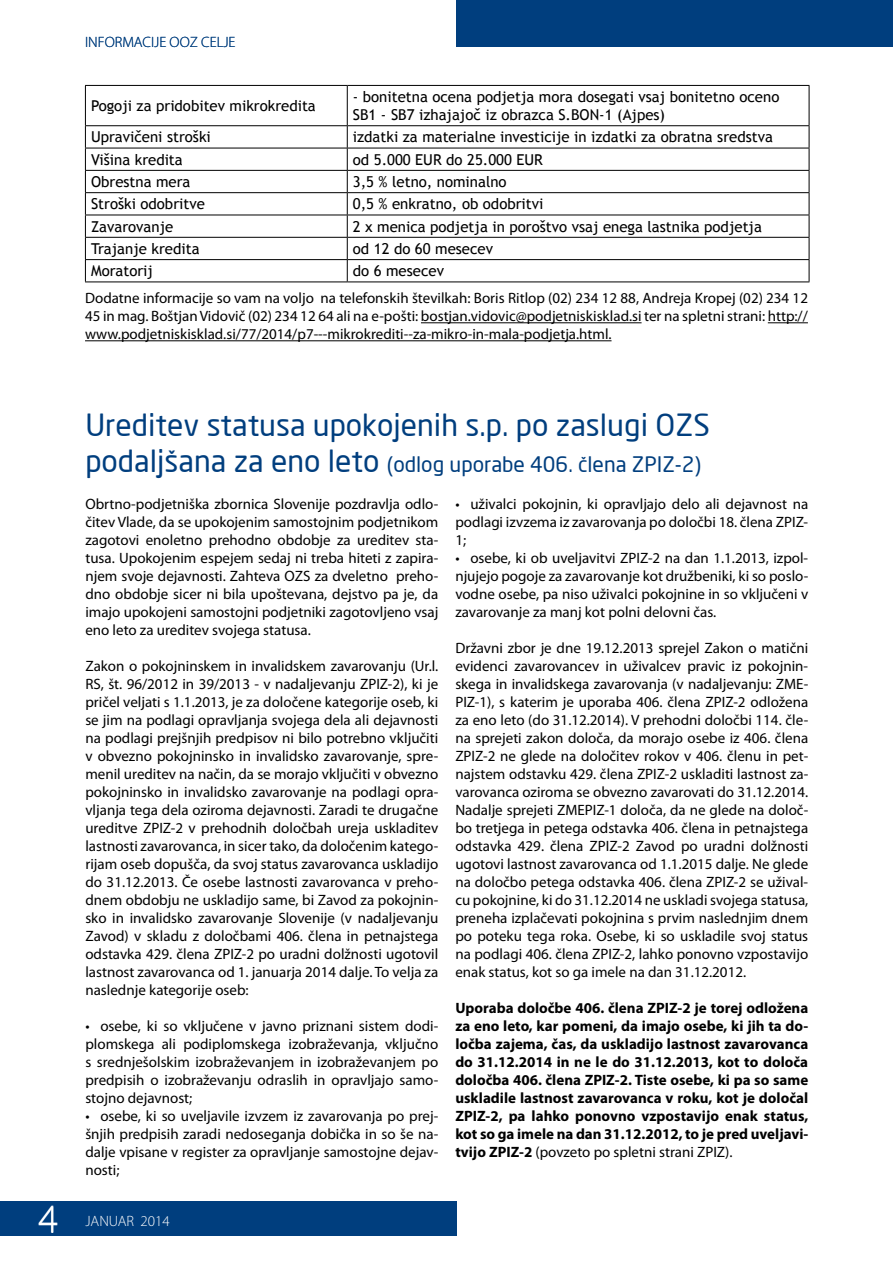
<style>
.page{position:relative;width:893px;height:1263px;background:#fff}
.page>*{position:absolute;margin:0;border:0;box-sizing:border-box;transform-origin:0 0}
.t1{font:300 40.5px "Myriad Pro";color:#fff}
.t2{font:30px "S Dlight";color:#003e7e}
.t3{font:21px "S Dlight";color:#003e7e}
.t4{font:15px/18px "Myriad Pro";color:#000;text-align:justify}
.t5{font:15px/18px "Trebuchet MS";color:#000}
.t6{font:700 15px/18px "Myriad Pro";color:#000;text-align:justify}
.t7{font:300 15px "Myriad Pro";color:#003e7e}
.t8{font:300 15px "Myriad Pro";color:#fff}
.s1{font-size:30px}
.s2{font-weight:400}
</style>
<div class="page">
<div style="left:0;top:1201px;width:456px;height:34px;background:#003e7e"></div>
<div style="left:456px;top:0;width:437px;height:47px;background:#003e7e"></div>
<hr style="left:421px;top:322px;width:221px;height:1px;background:#000">
<hr style="left:768px;top:322px;width:40px;height:1px;background:#000">
<hr style="left:85px;top:340px;width:527px;height:1px;background:#000">
<svg style="left:86px;top:86px;width:723px;height:196px"></svg>
<hr style="left:85px;top:85px;width:262px;height:1px;background:#000">
<hr style="left:85px;top:86px;width:1px;height:39px;background:#000">
<hr style="left:347px;top:85px;width:462px;height:1px;background:#000">
<hr style="left:347px;top:86px;width:1px;height:39px;background:#000">
<hr style="left:809px;top:86px;width:1px;height:39px;background:#000">
<hr style="left:85px;top:125px;width:262px;height:1px;background:#000">
<hr style="left:347px;top:125px;width:462px;height:1px;background:#000">
<hr style="left:85px;top:148px;width:262px;height:1px;background:#000">
<hr style="left:347px;top:148px;width:462px;height:1px;background:#000">
<hr style="left:85px;top:170px;width:262px;height:1px;background:#000">
<hr style="left:347px;top:170px;width:462px;height:1px;background:#000">
<hr style="left:85px;top:192px;width:262px;height:1px;background:#000">
<hr style="left:347px;top:192px;width:462px;height:1px;background:#000">
<hr style="left:85px;top:215px;width:262px;height:1px;background:#000">
<hr style="left:347px;top:215px;width:462px;height:1px;background:#000">
<hr style="left:85px;top:237px;width:262px;height:1px;background:#000">
<hr style="left:347px;top:237px;width:462px;height:1px;background:#000">
<hr style="left:85px;top:259px;width:262px;height:1px;background:#000">
<svg style="left:85px;top:126px;width:1px;height:156px"></svg>
<hr style="left:347px;top:259px;width:462px;height:1px;background:#000">
<svg style="left:347px;top:126px;width:1px;height:156px"></svg>
<svg style="left:809px;top:126px;width:1px;height:156px"></svg>
<hr style="left:85px;top:282px;width:262px;height:1px;background:#000">
<hr style="left:347px;top:282px;width:462px;height:1px;background:#000">
<p class="t7" style="left:85px;top:33px;width:152px">INFORMACIJE OOZ CELJE</p>
<p class="t5" style="left:91px;top:97px;width:226px">Pogoji za pridobitev mikrokredita</p>
<p class="t5" style="left:353px;top:88px;width:428px">- bonitetna ocena podjetja mora dosegati vsaj bonitetno oceno<br>SB1 - SB7 izhajajoč iz obrazca S.BON-1 (Ajpes)</p>
<p class="t5" style="left:91px;top:128px;width:121px">Upravičeni stroški</p>
<p class="t5" style="left:353px;top:128px;width:422px">izdatki za materialne investicije in izdatki za obratna sredstva</p>
<p class="t5" style="left:91px;top:151px;width:93px">Višina kredita</p>
<p class="t5" style="left:353px;top:151px;width:192px">od 5.000 EUR do 25.000 EUR</p>
<p class="t5" style="left:91px;top:173px;width:101px">Obrestna mera</p>
<p class="t5" style="left:353px;top:173px;width:155px">3,5 % letno, nominalno</p>
<p class="t5" style="left:91px;top:195px;width:115px">Stroški odobritve</p>
<p class="t5" style="left:353px;top:195px;width:192px">0,5 % enkratno, ob odobritvi</p>
<p class="t5" style="left:91px;top:218px;width:84px">Zavarovanje</p>
<p class="t5" style="left:353px;top:218px;width:411px">2 x menica podjetja in poroštvo vsaj enega lastnika podjetja</p>
<p class="t5" style="left:91px;top:240px;width:110px">Trajanje kredita</p>
<p class="t5" style="left:353px;top:240px;width:142px">od 12 do 60 mesecev</p>
<p class="t5" style="left:91px;top:262px;width:64px">Moratorij</p>
<p class="t5" style="left:353px;top:262px;width:93px">do 6 mesecev</p>
<p class="t4" style="left:85px;top:289px;width:724px">Dodatne informacije so vam na voljo na telefonskih številkah: Boris Ritlop (02) 234 12 88, Andreja Kropej (02) 234 12<br>45 in mag. Boštjan Vidovič (02) 234 12 64 ali na e-pošti: bostjan.vidovic@podjetniskisklad.si ter na spletni strani: http:// www.podjetniskisklad.si/77/2014/p7---mikrokrediti--za-mikro-in-mala-podjetja.html.</p>
<h2 class="t2" style="left:85px;top:409px;width:626px">Ureditev statusa upokojenih s.p. po zaslugi OZS</h2>
<h3 class="t3" style="left:85px;top:453px;width:617px"><span class="s1">podaljšana za eno leto</span> (odlog uporabe 406. člena ZPIZ-2)</h3>
<p class="t4" style="left:455px;top:495px;width:354px">• uživalci pokojnin, ki opravljajo delo ali dejavnost na podlagi izvzema iz zavarovanja po določbi 18. člena ZPIZ-1;</p>
<p class="t4" style="left:455px;top:549px;width:354px">• osebe, ki ob uveljavitvi ZPIZ-2 na dan 1.1.2013, izpol&shy;njujejo pogoje za zavarovanje kot družbeniki, ki so poslo&shy;vodne osebe, pa niso uživalci pokojnine in so vključeni v zavarovanje za manj kot polni delovni čas.</p>
<p class="t4" style="left:455px;top:639px;width:354px">Državni zbor je dne 19.12.2013 sprejel Zakon o matični evidenci zavarovancev in uživalcev pravic iz pokojnin&shy;skega in invalidskega zavarovanja (v nadaljevanju: ZME-PIZ-1), s katerim je uporaba 406. člena ZPIZ-2 odložena za eno leto (do 31.12.2014). V prehodni določbi 114. čle&shy;na sprejeti zakon določa, da morajo osebe iz 406. člena ZPIZ-2 ne glede na določitev rokov v 406. členu in pet&shy;najstem odstavku 429. člena ZPIZ-2 uskladiti lastnost za&shy;varovanca oziroma se obvezno zavarovati do 31.12.2014.<br>Nadalje sprejeti ZMEPIZ-1 določa, da ne glede na določ&shy;bo tretjega in petega odstavka 406. člena in petnajstega odstavka 429. člena ZPIZ-2 Zavod po uradni dolžnosti ugotovi lastnost zavarovanca od 1.1.2015 dalje. Ne glede na določbo petega odstavka 406. člena ZPIZ-2 se užival&shy;cu pokojnine, ki do 31.12.2014 ne uskladi svojega statusa, preneha izplačevati pokojnina s prvim naslednjim dnem po poteku tega roka. Osebe, ki so uskladile svoj status na podlagi 406. člena ZPIZ-2, lahko ponovno vzpostavijo enak status, kot so ga imele na dan 31.12.2012.</p>
<p class="t6" style="left:455px;top:999px;width:354px">Uporaba določbe 406. člena ZPIZ-2 je torej odložena za eno leto, kar pomeni, da imajo osebe, ki jih ta do&shy;ločba zajema, čas, da uskladijo lastnost zavarovanca do 31.12.2014 in ne le do 31.12.2013, kot to določa določba 406. člena ZPIZ-2. Tiste osebe, ki pa so same uskladile lastnost zavarovanca v roku, kot je določal ZPIZ-2, pa lahko ponovno vzpostavijo enak status, kot so ga imele na dan 31.12.2012, to je pred uveljavi&shy;tvijo ZPIZ-2 <span class="s2">(povzeto po spletni strani ZPIZ).</span></p>
<p class="t4" style="left:85px;top:495px;width:354px">Obrtno-podjetniška zbornica Slovenije pozdravlja odlo&shy;čitev Vlade, da se upokojenim samostojnim podjetnikom zagotovi enoletno prehodno obdobje za ureditev sta&shy;tusa. Upokojenim espejem sedaj ni treba hiteti z zapira&shy;njem svoje dejavnosti. Zahteva OZS za dveletno preho&shy;dno obdobje sicer ni bila upoštevana, dejstvo pa je, da imajo upokojeni samostojni podjetniki zagotovljeno vsaj eno leto za ureditev svojega statusa.</p>
<p class="t4" style="left:85px;top:657px;width:354px">Zakon o pokojninskem in invalidskem zavarovanju (Ur.l.<br>RS, št. 96/2012 in 39/2013 - v nadaljevanju ZPIZ-2), ki je pričel veljati s 1.1.2013, je za določene kategorije oseb, ki se jim na podlagi opravljanja svojega dela ali dejavnosti na podlagi prejšnjih predpisov ni bilo potrebno vključiti v obvezno pokojninsko in invalidsko zavarovanje, spre&shy;menil ureditev na način, da se morajo vključiti v obvezno pokojninsko in invalidsko zavarovanje na podlagi opra&shy;vljanja tega dela oziroma dejavnosti. Zaradi te drugačne ureditve ZPIZ-2 v prehodnih določbah ureja uskladitev lastnosti zavarovanca, in sicer tako, da določenim katego&shy;rijam oseb dopušča, da svoj status zavarovanca uskladijo do 31.12.2013. Če osebe lastnosti zavarovanca v preho&shy;dnem obdobju ne uskladijo same, bi Zavod za pokojnin&shy;sko in invalidsko zavarovanje Slovenije (v nadaljevanju Zavod) v skladu z določbami 406. člena in petnajstega odstavka 429. člena ZPIZ-2 po uradni dolžnosti ugotovil lastnost zavarovanca od 1. januarja 2014 dalje. To velja za naslednje kategorije oseb:</p>
<p class="t4" style="left:85px;top:1017px;width:354px">• osebe, ki so vključene v javno priznani sistem dodi&shy;plomskega ali podiplomskega izobraževanja, vključno s srednješolskim izobraževanjem in izobraževanjem po predpisih o izobraževanju odraslih in opravljajo samo&shy;stojno dejavnost;</p>
<p class="t4" style="left:85px;top:1107px;width:354px">• osebe, ki so uveljavile izvzem iz zavarovanja po prej&shy;šnjih predpisih zaradi nedoseganja dobička in so še na&shy;dalje vpisane v register za opravljanje samostojne dejav&shy;nosti;</p>
<h1 class="t1" style="left:39px;top:1197px;width:21px">4</h1>
<p class="t8" style="left:85px;top:1212px;width:86px">JANUAR 2014</p>
</div>
